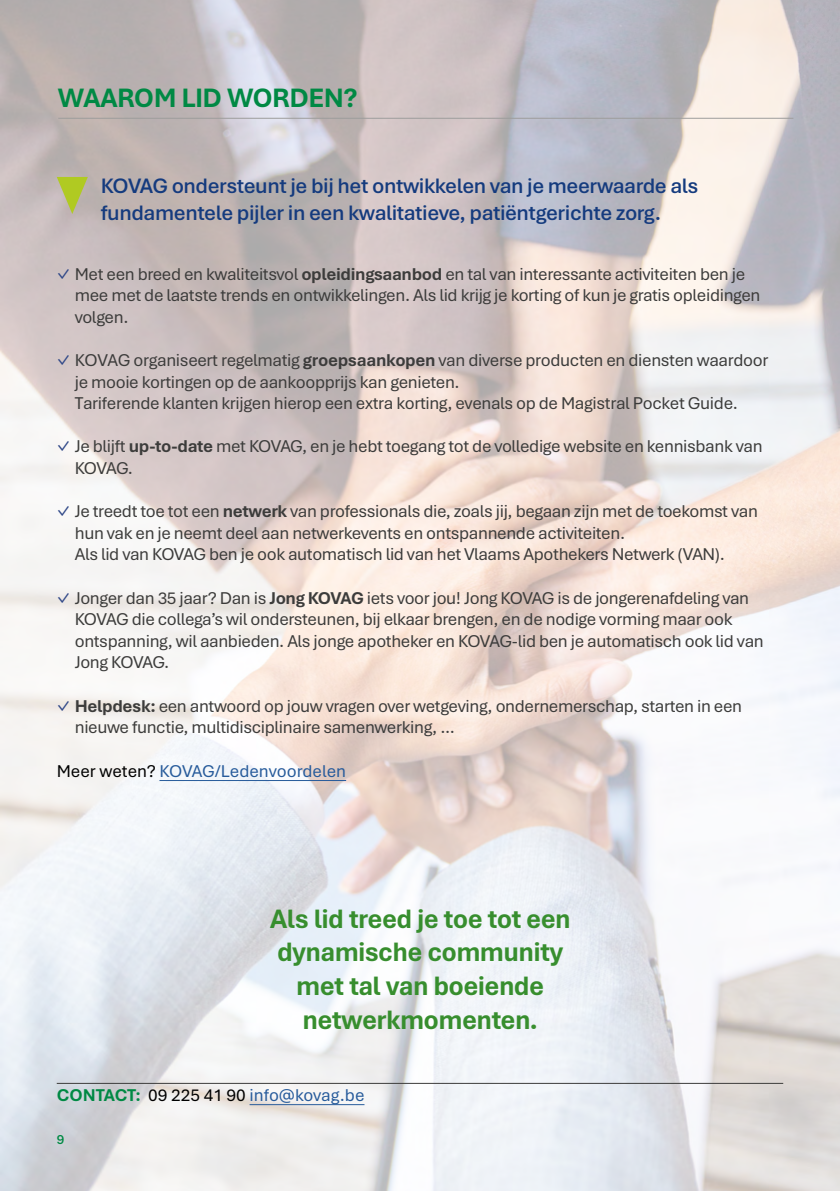
<style>
.page{position:relative;width:840px;height:1191px;background:#fff}
.page>*{position:absolute;margin:0;border:0;box-sizing:border-box;transform-origin:0 0}
.t1{font:700 28px/33.6px "Aptos Display";color:#378e2e;text-align:center}
.t2{font:700 28px "Aptos Display";color:#008944}
.t3{font:600 22px/26.4px "Aptos";letter-spacing:-.02em;color:#153b7e}
.t4{font:18px/21.6px "Aptos";letter-spacing:-.02em;color:#3c3c3b}
.t5{font:18px "Aptos";color:#275b9b}
.t6{font:600 14px "Aptos";color:#008944}
.s1{color:#304888}
.s2{font-weight:700}
.s3{color:#000}
.s4{font-weight:700;color:#008944}
</style>
<div class="page">
<img style="left:0;top:0;width:839px;height:1191px">
<hr style="left:159px;top:780px;width:187px;height:1px;background:#275b9b">
<hr style="left:58px;top:118px;width:735px;height:1px;background:#9d9d9c">
<svg style="left:57px;top:177px;width:31px;height:37px"></svg>
<hr style="left:57px;top:1083px;width:725px;height:1px;background:#3c3c3b">
<hr style="left:249px;top:1104px;width:115px;height:1px;background:#275b9b">
<h1 class="t2" style="left:58px;top:78px;width:301px">WAAROM LID WORDEN?</h1>
<p class="t3" style="left:101px;top:172px;width:599px">KOVAG ondersteunt je bij het ontwikkelen van je meerwaarde als fundamentele pijler in een kwalitatieve, patiëntgerichte zorg.</p>
<p class="t4" style="left:75px;top:262px;width:687px;text-indent:-18px"><span class="s1">✓</span> Met een breed en kwaliteitsvol <span class="s2">opleidingsaanbod</span> en tal van interessante activiteiten ben je mee met de laatste trends en ontwikkelingen. Als lid krijg je korting of kun je gratis opleidingen volgen.</p>
<p class="t4" style="left:75px;top:348px;width:694px;text-indent:-18px"><span class="s1">✓</span> KOVAG organiseert regelmatig <span class="s2">groepsaankopen</span> van diverse producten en diensten waardoor je mooie kortingen op de aankoopprijs kan genieten.<br>Tariferende klanten krijgen hierop een extra korting, evenals op de Magistral Pocket Guide.</p>
<p class="t4" style="left:75px;top:435px;width:689px;text-indent:-18px"><span class="s1">✓</span> Je blijft <span class="s2">up-to-date</span> met KOVAG, en je hebt toegang tot de volledige website en kennisbank van<br>KOVAG.</p>
<p class="t4" style="left:75px;top:500px;width:684px;text-indent:-18px"><span class="s1">✓</span> Je treedt toe tot een <span class="s2">netwerk</span> van professionals die, zoals jij, begaan zijn met de toekomst van hun vak en je neemt deel aan netwerkevents en ontspannende activiteiten.<br>Als lid van KOVAG ben je ook automatisch lid van het Vlaams Apothekers Netwerk (VAN).</p>
<p class="t4" style="left:75px;top:586px;width:690px;text-indent:-18px"><span class="s1">✓</span> Jonger dan 35 jaar? Dan is <span class="s2">Jong KOVAG</span> iets voor jou! Jong KOVAG is de jongerenafdeling van KOVAG die collega’s wil ondersteunen, bij elkaar brengen, en de nodige vorming maar ook ontspanning, wil aanbieden. Als jonge apotheker en KOVAG-lid ben je automatisch ook lid van Jong KOVAG.</p>
<p class="t4" style="left:75px;top:694px;width:668px;text-indent:-18px"><span class="s1">✓</span> <span class="s2">Helpdesk:</span> een antwoord op jouw vragen over wetgeving, ondernemerschap, starten in een nieuwe functie, multidisciplinaire samenwerking, ...</p>
<p class="t5" style="left:57px;top:758px;width:291px"><span class="s3">Meer weten?</span> KOVAG/Ledenvoordelen</p>
<h1 class="t1" style="left:270px;top:900px;width:302px">Als lid treed je toe tot een dynamische community met tal van boeiende netwerkmomenten.</h1>
<p class="t5" style="left:57px;top:1082px;width:309px"><span class="s4">CONTACT:</span> <span class="s3">09 225 41 90</span> info@kovag.be</p>
<p class="t6" style="left:57px;top:1129px;width:9px">9</p>
</div>
